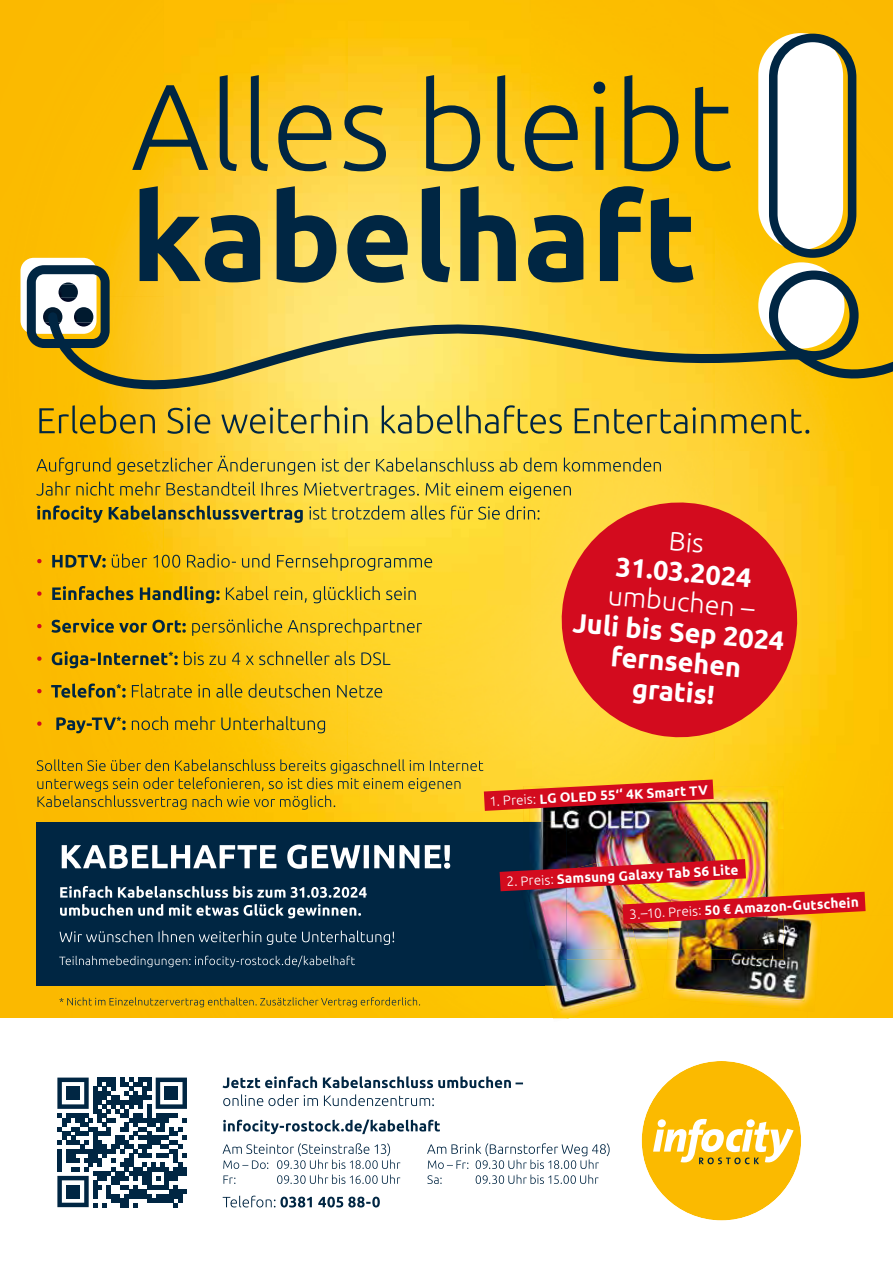
<style>
.page{position:relative;width:893px;height:1263px;background:#fff}
.page>*{position:absolute;margin:0;border:0;box-sizing:border-box;transform-origin:0 0}
.t1{font:700 27px/30px "Ubuntu";color:#fff;text-align:center}
.t2{font:300 27px "Ubuntu";color:#fff}
.t3{font:700 13.5px "Ubuntu";color:#fff}
.s1{font-weight:300}
</style>
<div class="page">
<img style="left:0;top:0;width:893px;height:761px">
<div style="left:0;top:761px;width:256px;height:103px;background:#fbba00"></div>
<img style="left:256px;top:811px;width:267px;height:11px">
<img style="left:714px;top:761px;width:179px;height:51px">
<div style="left:784px;top:812px;width:109px;height:103px;background:#fcc200"></div>
<div style="left:0;top:864px;width:72px;height:154px;background:#fbb900"></div>
<img style="left:650px;top:959px;width:20px;height:59px">
<div style="left:808px;top:915px;width:85px;height:103px;background:#fcbe00"></div>
<div style="left:72px;top:985px;width:473px;height:33px;background:#fcbf00"></div>
<img style="left:670px;top:1012px;width:138px;height:6px">
<div style="left:36px;top:822px;width:530px;height:163px;background:#002643"></div>
<svg style="left:39px;top:405px;width:770px;height:29px;background:#c4ae3f"></svg>
<svg style="left:56px;top:716px;width:269px;height:17px;background:#cba310"></svg>
<svg style="left:37px;top:721px;width:5px;height:5px"></svg>
<svg style="left:51px;top:683px;width:331px;height:15px;background:#c3a118"></svg>
<svg style="left:37px;top:689px;width:5px;height:4px"></svg>
<svg style="left:52px;top:651px;width:338px;height:17px;background:#c7a51a"></svg>
<svg style="left:37px;top:656px;width:5px;height:5px"></svg>
<svg style="left:51px;top:618px;width:371px;height:18px;background:#cba91d"></svg>
<svg style="left:37px;top:624px;width:5px;height:4px"></svg>
<svg style="left:52px;top:586px;width:364px;height:17px;background:#bfa323"></svg>
<svg style="left:37px;top:591px;width:5px;height:5px"></svg>
<svg style="left:52px;top:553px;width:380px;height:18px;background:#d0b024"></svg>
<svg style="left:37px;top:559px;width:5px;height:4px"></svg>
<svg style="left:37px;top:505px;width:502px;height:18px;background:#c3ab32"></svg>
<svg style="left:36px;top:481px;width:535px;height:18px;background:#d5b934"></svg>
<svg style="left:36px;top:456px;width:625px;height:19px;background:#d8bc3a"></svg>
<svg style="left:140px;top:186px;width:553px;height:97px;background:#8e8842"></svg>
<svg style="left:132px;top:75px;width:599px;height:96px;background:#c5a422"></svg>
<svg style="left:59px;top:997px;width:361px;height:10px;background:#d4a50a"></svg>
<svg style="left:62px;top:845px;width:388px;height:24px"></svg>
<svg style="left:59px;top:955px;width:296px;height:12px"></svg>
<svg style="left:60px;top:930px;width:334px;height:15px"></svg>
<svg style="left:60px;top:904px;width:301px;height:14px"></svg>
<svg style="left:60px;top:886px;width:307px;height:12px"></svg>
<svg style="left:223px;top:1119px;width:217px;height:15px"></svg>
<svg style="left:223px;top:1196px;width:157px;height:11px"></svg>
<svg style="left:223px;top:1094px;width:211px;height:12px"></svg>
<svg style="left:223px;top:1076px;width:300px;height:12px"></svg>
<svg style="left:427px;top:1143px;width:183px;height:41px"></svg>
<svg style="left:223px;top:1143px;width:177px;height:41px"></svg>
<div style="left:642px;top:1061px;width:159px;height:159px;background:#fbba00;border-radius:50%"></div>
<svg style="left:653px;top:1119px;width:141px;height:45px"></svg>
<svg style="left:57px;top:1077px;width:130px;height:130px"></svg>
<div style="left:66px;top:1086px;width:14px;height:14px;background:#002643"></div>
<div style="left:165px;top:1086px;width:13px;height:14px;background:#002643"></div>
<div style="left:66px;top:1185px;width:14px;height:13px;background:#002643"></div>
<img style="left:523px;top:786px;width:261px;height:43px">
<img style="left:778px;top:829px;width:6px;height:30px">
<img style="left:640px;top:949px;width:23px;height:10px">
<img style="left:523px;top:822px;width:6px;height:7px">
<img style="left:529px;top:790px;width:249px;height:69px">
<img style="left:638px;top:924px;width:25px;height:25px">
<img style="left:529px;top:822px;width:37px;height:37px">
<svg style="left:37px;top:759px;width:677px;height:52px;background:#dd9f19"></svg>
<img style="left:663px;top:924px;width:160px;height:88px">
<img style="left:667px;top:924px;width:8px;height:25px">
<img style="left:675px;top:924px;width:136px;height:77px">
<img style="left:677px;top:924px;width:107px;height:35px">
<img style="left:678px;top:924px;width:100px;height:25px">
<img style="left:545px;top:959px;width:105px;height:59px">
<img style="left:553px;top:1018px;width:15px;height:1px">
<svg style="left:635px;top:949px;width:5px;height:10px"></svg>
<img style="left:566px;top:858px;width:72px;height:91px">
<img style="left:551px;top:959px;width:92px;height:52px">
<img style="left:544px;top:959px;width:22px;height:26px">
<img style="left:566px;top:949px;width:69px;height:10px">
<img style="left:540px;top:949px;width:26px;height:10px">
<img style="left:566px;top:924px;width:66px;height:25px">
<img style="left:533px;top:924px;width:33px;height:25px">
<img style="left:500px;top:859px;width:366px;height:65px">
<svg style="left:552px;top:493px;width:255px;height:254px;background:#e14d24"></svg>
<div style="left:21px;top:258px;width:76px;height:76px;background:#fff;border-radius:13px"></div>
<svg style="left:27px;top:265px;width:83px;height:83px"></svg>
<img style="left:60px;top:298px;width:16px;height:4px">
<img style="left:59px;top:284px;width:19px;height:14px">
<div style="left:758px;top:33px;width:85px;height:217px;background:#fff;border-radius:42px"></div>
<svg style="left:758px;top:262px;width:86px;height:87px"></svg>
<svg style="left:44px;top:308px;width:771px;height:101px;background:#e0c347"></svg>
<div style="left:769px;top:34px;width:87px;height:224px;border:9px solid #002643;border-radius:39px"></div>
<svg style="left:781px;top:139px;width:112px;height:245px"></svg>
<svg style="left:671px;top:532px;width:32px;height:21px"></svg>
<h1 class="t1" style="left:617px;top:551px;width:137px;rotate:5deg">31.03.2024</h1>
<h1 class="t2" style="left:609px;top:579px;width:149px;rotate:5deg">umbuchen –</h1>
<h1 class="t1" style="left:574px;top:607px;width:214px;rotate:5deg">Juli bis Sep 2024 fernsehen gratis!</h1>
<p class="t3" style="left:489px;top:793px;width:220px;rotate:-3deg"><span class="s1">1. Preis:</span> LG OLED 55‘‘ 4K Smart TV</p>
<p class="t3" style="left:506px;top:873px;width:234px;rotate:-3deg"><span class="s1">2. Preis:</span> Samsung Galaxy Tab S6 Lite</p>
<p class="t3" style="left:629px;top:906px;width:231px;rotate:-3deg"><span class="s1">3.–10. Preis:</span> 50 € Amazon-Gutschein</p>
</div>
